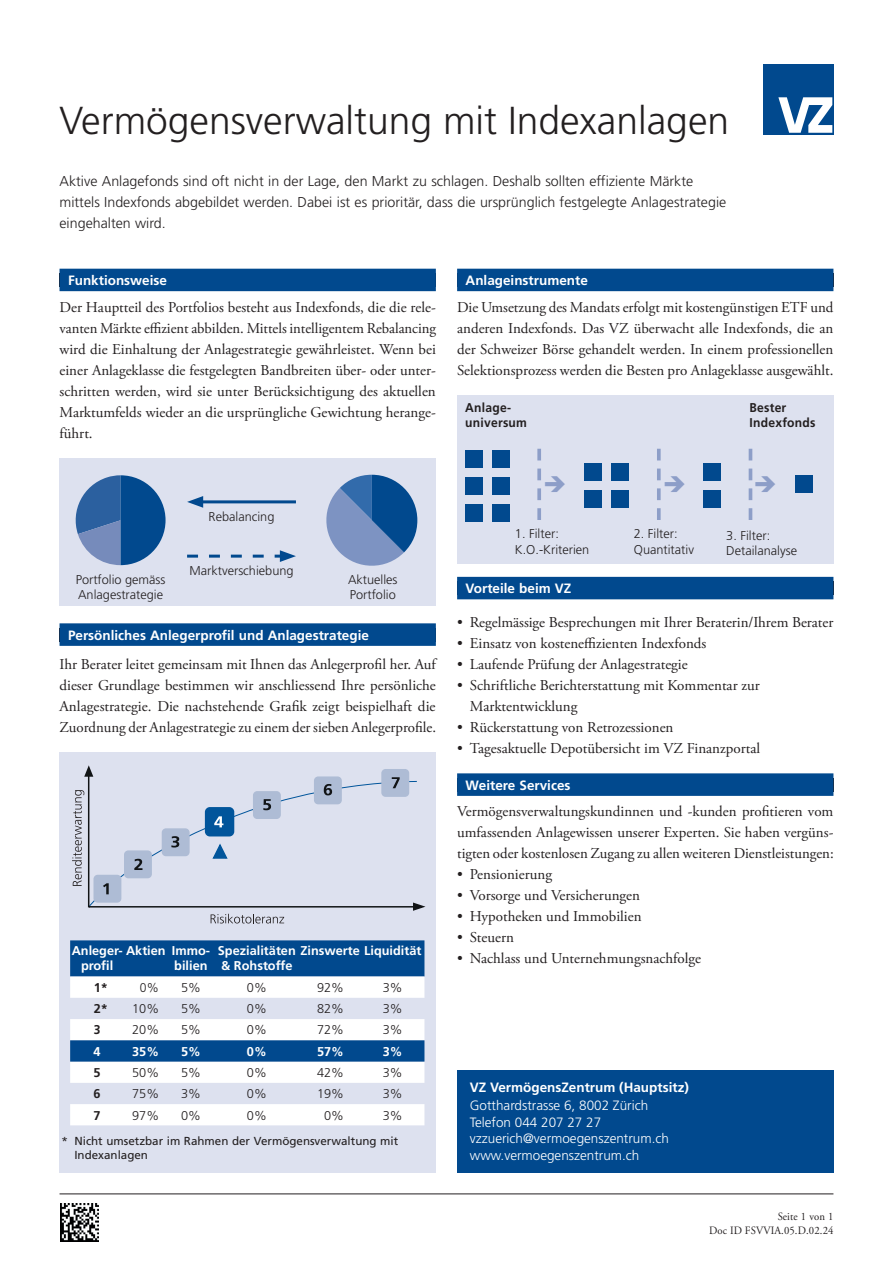
<style>
.page{position:relative;width:893px;height:1263px;background:#fff}
.page>*{position:absolute;margin:0;border:0;box-sizing:border-box;transform-origin:0 0}
.t1{font:300 39px "Frutiger LT Pro";color:#231f20}
.t2{font:15px/21px "Adobe Garamond Pro";color:#231f20;text-align:justify}
.t3{font:300 14.25px/21px "Frutiger LT Pro";color:#231f20}
.t4{font:700 13.5px "Frutiger LT Pro";color:#fff}
.t5{font:300 13.5px/16.5px "Frutiger LT Pro";color:#fff}
.t6{font:300 12.75px/15.3px "Frutiger LT Pro";color:#231f20}
.t7{font:700 12.75px/15.3px "Frutiger LT Pro";color:#fff}
.t8{font:700 12.75px/15.3px "Frutiger LT Pro";letter-spacing:.02em;color:#231f20;scale:.95 1}
.t9{font:700 12.75px "Frutiger LT Pro";letter-spacing:.02em;color:#231f20}
.t10{font:300 12.75px "Frutiger LT Pro";color:#231f20;scale:.95 1}
.t11{font:11.7px/14px "Frutiger LT Pro";color:#231f20}
.t12{font:11.25px/13.5px "Adobe Garamond Pro";letter-spacing:.01em;color:#231f20;text-align:right;scale:.95 1}
</style>
<div class="page">
<div style="left:764px;top:64px;width:70px;height:70px;background:#01498e"></div>
<svg style="left:778px;top:97px;width:54px;height:36px"></svg>
<div style="left:457px;top:1070px;width:376px;height:103px;background:#01498e"></div>
<hr style="left:60px;top:1193px;width:773px;height:1px;background:#231f20">
<img style="left:60px;top:1203px;width:39px;height:39px">
<div style="left:60px;top:269px;width:376px;height:22px;background:#01498e"></div>
<div style="left:60px;top:623px;width:376px;height:23px;background:#01498e"></div>
<div style="left:457px;top:269px;width:376px;height:22px;background:#01498e"></div>
<div style="left:457px;top:577px;width:376px;height:22px;background:#01498e"></div>
<div style="left:457px;top:773px;width:376px;height:23px;background:#01498e"></div>
<div style="left:60px;top:459px;width:376px;height:147px;background:#dde1ef"></div>
<svg style="left:75px;top:475px;width:91px;height:90px"></svg>
<hr style="left:197px;top:500px;width:99px;height:3px;background:#01498e">
<svg style="left:187px;top:496px;width:16px;height:12px"></svg>
<svg style="left:187px;top:550px;width:109px;height:12px"></svg>
<svg style="left:326px;top:475px;width:91px;height:91px"></svg>
<div style="left:60px;top:753px;width:376px;height:420px;background:#dde1ef"></div>
<svg style="left:72px;top:765px;width:353px;height:158px"></svg>
<div style="left:70px;top:940px;width:354px;height:36px;background:#01498e"></div>
<svg style="left:70px;top:976px;width:354px;height:149px;fill:#fff"></svg>
<div style="left:70px;top:1040px;width:354px;height:21px;background:#01498e"></div>
<div style="left:457px;top:396px;width:376px;height:168px;background:#dde1ef"></div>
<div style="left:465px;top:450px;width:18px;height:18px;background:#01498e"></div>
<div style="left:465px;top:477px;width:18px;height:18px;background:#01498e"></div>
<div style="left:465px;top:504px;width:18px;height:17px;background:#01498e"></div>
<div style="left:492px;top:450px;width:18px;height:18px;background:#01498e"></div>
<div style="left:492px;top:477px;width:18px;height:18px;background:#01498e"></div>
<div style="left:492px;top:504px;width:18px;height:17px;background:#01498e"></div>
<div style="left:795px;top:475px;width:18px;height:18px;background:#01498e"></div>
<div style="left:584px;top:490px;width:18px;height:18px;background:#01498e"></div>
<div style="left:611px;top:490px;width:17px;height:18px;background:#01498e"></div>
<div style="left:584px;top:463px;width:18px;height:18px;background:#01498e"></div>
<div style="left:611px;top:463px;width:17px;height:18px;background:#01498e"></div>
<div style="left:703px;top:490px;width:18px;height:18px;background:#01498e"></div>
<div style="left:703px;top:463px;width:18px;height:18px;background:#01498e"></div>
<svg style="left:537px;top:449px;width:4px;height:71px"></svg>
<svg style="left:657px;top:449px;width:4px;height:71px"></svg>
<svg style="left:749px;top:449px;width:4px;height:71px"></svg>
<h1 class="t1" style="left:60px;top:98px;width:671px">Vermögensverwaltung mit Indexanlagen</h1>
<p class="t3" style="left:60px;top:170px;width:668px">Aktive Anlagefonds sind oft nicht in der Lage, den Markt zu schlagen. Deshalb sollten effiziente Märkte mittels Indexfonds abgebildet werden. Dabei ist es prioritär, dass die ursprünglich festgelegte Anlagestrategie eingehalten wird.</p>
<p class="t4" style="left:68px;top:272px;width:101px">Funktionsweise</p>
<p class="t2" style="left:60px;top:297px;width:378px">Der Hauptteil des Portfolios besteht aus Indexfonds, die die rele&shy;vanten Märkte effizient abbilden. Mittels intelligentem Rebalancing wird die Einhaltung der Anlagestrategie gewährleistet. Wenn bei einer Anlageklasse die festgelegten Bandbreiten über- oder unter&shy;schritten werden, wird sie unter Berücksichtigung des aktuellen Marktumfelds wieder an die ursprüngliche Gewichtung herange&shy;führt.</p>
<p class="t4" style="left:466px;top:272px;width:124px">Anlageinstrumente</p>
<p class="t2" style="left:457px;top:297px;width:378px">Die Umsetzung des Mandats erfolgt mit kostengünstigen ETF und anderen Indexfonds. Das VZ überwacht alle Indexfonds, die an der Schweizer Börse gehandelt werden. In einem professionellen Selektionsprozess werden die Besten pro Anlageklasse ausgewählt.</p>
<p class="t8" style="left:465px;top:399px;width:67px">Anlage&shy;universum</p>
<p class="t8" style="left:749px;top:400px;width:71px">Bester<br>Indexfonds</p>
<p class="t6" style="left:209px;top:509px;width:67px">Rebalancing</p>
<p class="t6" style="left:189px;top:563px;width:106px">Marktverschiebung</p>
<p class="t6" style="left:76px;top:572px;width:91px">Portfolio gemäss<br>Anlagestrategie</p>
<p class="t6" style="left:348px;top:572px;width:51px">Aktuelles<br>Portfolio</p>
<p class="t4" style="left:68px;top:627px;width:302px">Persönliches Anlegerprofil und Anlagestrategie</p>
<p class="t2" style="left:60px;top:654px;width:378px">Ihr Berater leitet gemeinsam mit Ihnen das Anlegerprofil her. Auf dieser Grundlage bestimmen wir anschliessend Ihre persönliche Anlagestrategie. Die nachstehende Grafik zeigt beispielhaft die Zuordnung der Anlagestrategie zu einem der sieben Anlegerprofile.</p>
<p class="t7" style="left:81px;top:943px;width:131px;text-indent:-9px">Anleger- Aktien Immo&shy;profil</p>
<p class="t7" style="left:174px;top:958px;width:35px">bilien</p>
<p class="t7" style="left:218px;top:943px;width:205px">Spezialitäten Zinswerte Liquidität &amp; Rohstoffe</p>
<p class="t9" style="left:94px;top:980px;width:16px">1*</p>
<p class="t10" style="left:140px;top:980px;width:22px">0%</p>
<p class="t6" style="left:181px;top:980px;width:21px">5%</p>
<p class="t6" style="left:247px;top:980px;width:21px">0%</p>
<p class="t6" style="left:317px;top:980px;width:28px">92%</p>
<p class="t6" style="left:383px;top:980px;width:21px">3%</p>
<p class="t9" style="left:94px;top:1001px;width:16px">2*</p>
<p class="t6" style="left:132px;top:1001px;width:28px">10%</p>
<p class="t6" style="left:181px;top:1001px;width:21px">5%</p>
<p class="t6" style="left:247px;top:1001px;width:21px">0%</p>
<p class="t6" style="left:317px;top:1001px;width:28px">82%</p>
<p class="t6" style="left:383px;top:1001px;width:21px">3%</p>
<p class="t8" style="left:94px;top:1022px;width:9px">3</p>
<p class="t6" style="left:132px;top:1022px;width:28px">20%</p>
<p class="t6" style="left:181px;top:1022px;width:21px">5%</p>
<p class="t6" style="left:247px;top:1022px;width:21px">0%</p>
<p class="t6" style="left:317px;top:1022px;width:28px">72%</p>
<p class="t6" style="left:383px;top:1022px;width:21px">3%</p>
<p class="t7" style="left:94px;top:1044px;width:9px">4</p>
<p class="t7" style="left:132px;top:1044px;width:28px">35%</p>
<p class="t7" style="left:181px;top:1044px;width:21px">5%</p>
<p class="t7" style="left:247px;top:1044px;width:21px">0%</p>
<p class="t7" style="left:317px;top:1044px;width:28px">57%</p>
<p class="t7" style="left:383px;top:1044px;width:21px">3%</p>
<p class="t9" style="left:94px;top:1065px;width:9px">5</p>
<p class="t6" style="left:132px;top:1065px;width:28px">50%</p>
<p class="t6" style="left:181px;top:1065px;width:21px">5%</p>
<p class="t6" style="left:247px;top:1065px;width:21px">0%</p>
<p class="t6" style="left:317px;top:1065px;width:28px">42%</p>
<p class="t6" style="left:383px;top:1065px;width:21px">3%</p>
<p class="t9" style="left:94px;top:1086px;width:9px">6</p>
<p class="t6" style="left:132px;top:1086px;width:28px">75%</p>
<p class="t6" style="left:181px;top:1086px;width:21px">3%</p>
<p class="t6" style="left:247px;top:1086px;width:21px">0%</p>
<p class="t6" style="left:317px;top:1086px;width:28px">19%</p>
<p class="t6" style="left:383px;top:1086px;width:21px">3%</p>
<p class="t9" style="left:94px;top:1107px;width:9px">7</p>
<p class="t6" style="left:132px;top:1107px;width:28px">97%</p>
<p class="t6" style="left:181px;top:1107px;width:21px">0%</p>
<p class="t6" style="left:247px;top:1107px;width:21px">0%</p>
<p class="t6" style="left:324px;top:1107px;width:21px">0%</p>
<p class="t6" style="left:383px;top:1107px;width:21px">3%</p>
<p class="t11" style="left:74px;top:1134px;width:325px;text-indent:-13px">* Nicht umsetzbar im Rahmen der Vermögensverwaltung mit<br>Indexanlagen</p>
<p class="t6" style="left:515px;top:526px;width:76px">1. Filter:<br>K.O.-Kriterien</p>
<p class="t6" style="left:634px;top:526px;width:62px">2. Filter:<br>Quantitativ</p>
<p class="t6" style="left:726px;top:527px;width:72px">3. Filter:<br>Detailanalyse</p>
<p class="t4" style="left:466px;top:580px;width:107px">Vorteile beim VZ</p>
<p class="t2" style="left:457px;top:612px;width:378px">• Regelmässige Besprechungen mit Ihrer Beraterin/Ihrem Berater</p>
<p class="t2" style="left:457px;top:633px;width:251px">• Einsatz von kosteneffizienten Indexfonds</p>
<p class="t2" style="left:457px;top:654px;width:232px">• Laufende Prüfung der Anlagestrategie</p>
<p class="t2" style="left:470px;top:675px;width:291px;text-indent:-13px">• Schriftliche Berichterstattung mit Kommentar zur<br>Marktentwicklung</p>
<p class="t2" style="left:457px;top:717px;width:218px">• Rückerstattung von Retrozessionen</p>
<p class="t2" style="left:457px;top:738px;width:305px">• Tagesaktuelle Depotübersicht im VZ Finanzportal</p>
<p class="t4" style="left:466px;top:777px;width:106px">Weitere Services</p>
<p class="t2" style="left:457px;top:801px;width:378px">Vermögensverwaltungskundinnen und -kunden profitieren vom umfassenden Anlagewissen unserer Experten. Sie haben vergüns&shy;tigten oder kostenlosen Zugang zu allen weiteren Dienstleistungen:</p>
<p class="t2" style="left:457px;top:864px;width:96px">• Pensionierung</p>
<p class="t2" style="left:457px;top:885px;width:184px">• Vorsorge und Versicherungen</p>
<p class="t2" style="left:457px;top:906px;width:186px">• Hypotheken und Immobilien</p>
<p class="t2" style="left:457px;top:927px;width:58px">• Steuern</p>
<p class="t2" style="left:457px;top:948px;width:246px">• Nachlass und Unternehmungsnachfolge</p>
<p class="t4" style="left:470px;top:1079px;width:221px">VZ VermögensZentrum (Hauptsitz)</p>
<p class="t5" style="left:470px;top:1097px;width:201px">Gotthardstrasse 6, 8002 Zürich<br>Telefon 044 207 27 27 vzzuerich@vermoegenszentrum.ch www.vermoegenszentrum.ch</p>
<p class="t12" style="left:709px;top:1210px;width:132px">Seite 1 von 1<br>Doc ID FSVVIA.05.D.02.24</p>
</div>
